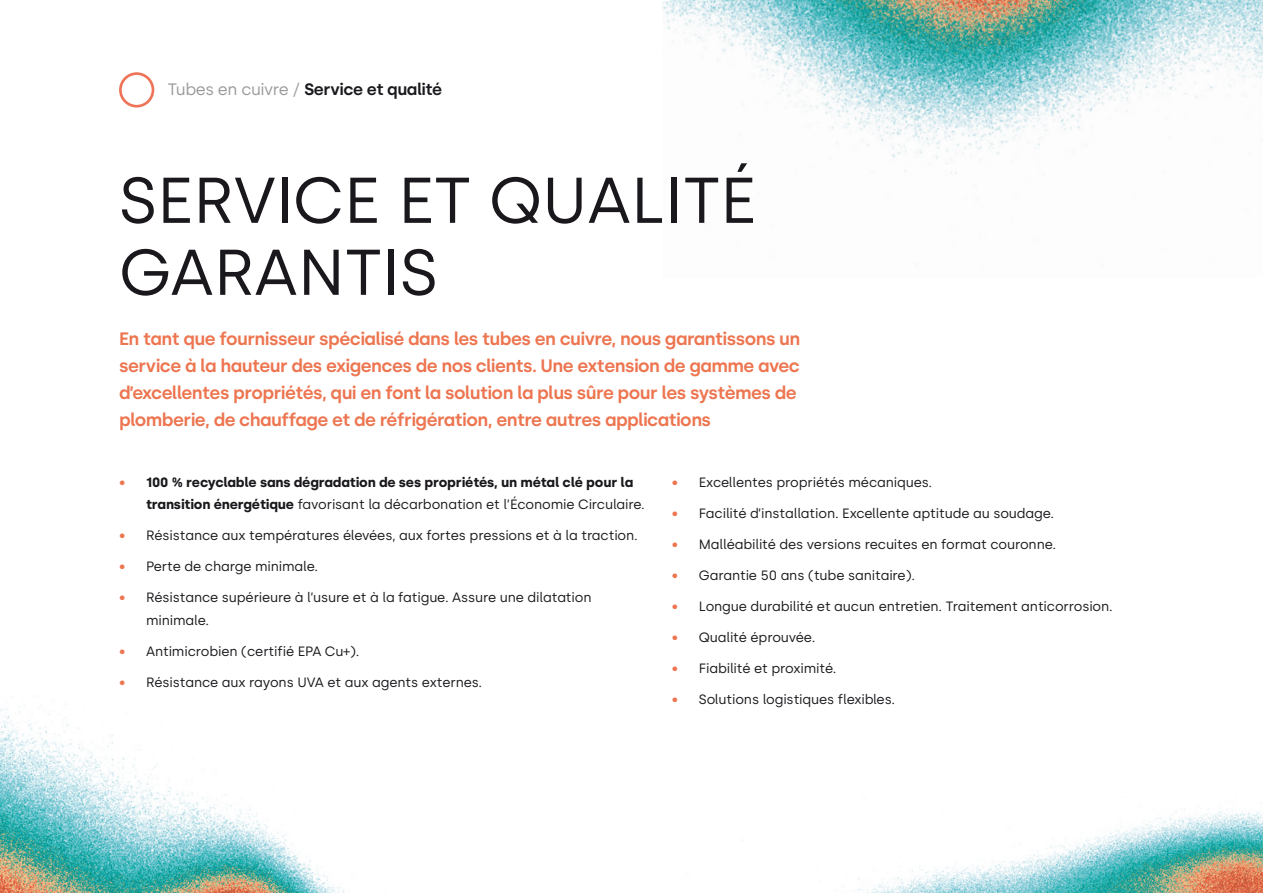
<style>
.page{position:relative;width:1263px;height:893px;background:#fff}
.page>*{position:absolute;margin:0;border:0;box-sizing:border-box;transform-origin:0 0}
.t1{font:64.5px/72px "Silka";color:#1a181c}
.Subtítol{font:600 18px/27px "Silka";letter-spacing:-.03em;color:#ed7550}
.t2{font:600 16.5px "Silka";letter-spacing:-.025em;color:#1a181c}
.t3{font:13.5px/22.5px "Silka";letter-spacing:-.01em;color:#1a181c}
.t4{font:700 13.5px/22.5px "Silka";letter-spacing:-.01em;color:#1a181c}
.s1{font-weight:400;color:#9a9a9a}
.s2{color:#ed7550}
.s3{font-weight:400}
</style>
<div class="page">
<img style="left:662px;top:0;width:601px;height:265px">
<img style="left:687px;top:802px;width:576px;height:91px">
<img style="left:0;top:700px;width:350px;height:193px">
<svg style="left:119px;top:72px;width:35px;height:36px"></svg>
<p class="t2" style="left:168px;top:79px;width:276px"><span class="s1">Tubes en cuivre /</span> Service et qualité</p>
<p class="t1" style="left:119px;top:164px;width:639px">SERVICE ET QUALITÉ<br>GARANTIS</p>
<p class="Subtítol" style="left:119px;top:325px;width:683px">En tant que fournisseur spécialisé dans les tubes en cuivre, nous garantissons un service à la hauteur des exigences de nos clients. Une extension de gamme avec d’excellentes propriétés, qui en font la solution la plus sûre pour les systèmes de plomberie, de chauffage et de réfrigération, entre autres applications</p>
<p class="t4" style="left:146px;top:471px;width:500px;text-indent:-27px"><span class="s2">•</span> 100 % recyclable sans dégradation de ses propriétés, un métal clé pour la transition énergétique <span class="s3">favorisant la décarbonation et l’Économie Circulaire.</span></p>
<p class="t3" style="left:119px;top:524px;width:520px"><span class="s2">•</span> Résistance aux températures élevées, aux fortes pressions et à la traction.</p>
<p class="t3" style="left:119px;top:555px;width:201px"><span class="s2">•</span> Perte de charge minimale.</p>
<p class="t3" style="left:146px;top:586px;width:447px;text-indent:-27px"><span class="s2">•</span> Résistance supérieure à l’usure et à la fatigue. Assure une dilatation minimale.</p>
<p class="t3" style="left:119px;top:640px;width:242px"><span class="s2">•</span> Antimicrobien (certifié EPA Cu+).</p>
<p class="t3" style="left:119px;top:671px;width:365px"><span class="s2">•</span> Résistance aux rayons UVA et aux agents externes.</p>
<p class="t3" style="left:672px;top:471px;width:262px"><span class="s2">•</span> Excellentes propriétés mécaniques.</p>
<p class="t3" style="left:672px;top:502px;width:384px"><span class="s2">•</span> Facilité d’installation. Excellente aptitude au soudage.</p>
<p class="t3" style="left:672px;top:533px;width:386px"><span class="s2">•</span> Malléabilité des versions recuites en format couronne.</p>
<p class="t3" style="left:672px;top:564px;width:245px"><span class="s2">•</span> Garantie 50 ans (tube sanitaire).</p>
<p class="t3" style="left:672px;top:595px;width:442px"><span class="s2">•</span> Longue durabilité et aucun entretien. Traitement anticorrosion.</p>
<p class="t3" style="left:672px;top:626px;width:145px"><span class="s2">•</span> Qualité éprouvée.</p>
<p class="t3" style="left:672px;top:657px;width:166px"><span class="s2">•</span> Fiabilité et proximité.</p>
<p class="t3" style="left:672px;top:688px;width:225px"><span class="s2">•</span> Solutions logistiques flexibles.</p>
</div>
